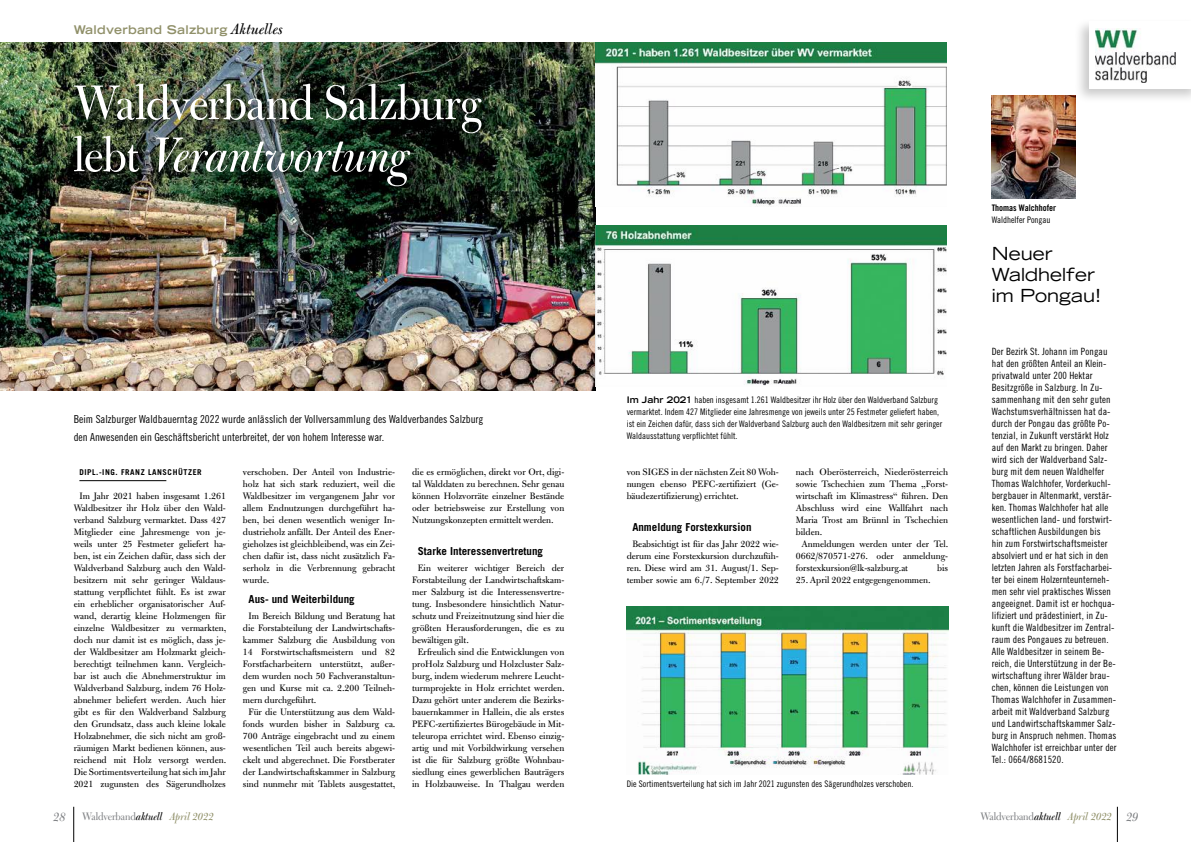
<style>
.page{position:relative;width:1191px;height:842px;background:#fff}
.page>*{position:absolute;margin:0;border:0;box-sizing:border-box;transform-origin:0 0}
.t1{font:54px "Bulmer MT Std Display";letter-spacing:-.015em;color:#fff}
.t2{font:54px "Bulmer MT Std Italic Display";letter-spacing:-.01em;color:#fff}
.t3{font:expanded 18px/21px "Trade Gothic LT Std";color:#000}
.t4{font:12px "Bulmer MT Std Display";color:#808285}
.t5{font:700 expanded 12px "Trade Gothic LT Std";letter-spacing:.02em;color:#909069}
.t6{font:11px/18px "Trade Gothic LT Std Cn 18";color:#000}
.t7{font:700 11px "Trade Gothic LT Std";color:#000}
.t8{font:10px/12px "Bulmer MT Std";color:#000;text-align:justify}
.t9{font:10px/12px "Trade Gothic LT Std Cn 18";letter-spacing:.01em;color:#000}
.t10{font:9px/12px "Trade Gothic LT Std Cn 18";color:#000}
.t11{font:9px "Trade Gothic LT Std Bd Cn 20";color:#000}
.t12{font:700 8px "Trade Gothic LT Std";letter-spacing:.07em;color:#000}
.s1{font-family:"Bulmer MT Std";font-weight:400;font-style:italic;font-stretch:normal;font-size:16px;color:#000}
.s2{font-family:"Bulmer MT Std Display"}
.s3{font-family:"Trade Gothic LT Std";font-weight:700;font-stretch:expanded}
.s4{font-family:"Bulmer MT Std Italic Display";font-size:14px}
.s5{font-family:"Bulmer MT Std Italic Display";color:#000}
.s6{font-family:"Bulmer MT Std Italic Display";color:#909069}
</style>
<div class="page">
<hr style="left:74px;top:807px;width:1px;height:35px;background:#000">
<hr style="left:1117px;top:807px;width:1px;height:35px;background:#000">
<img style="left:991px;top:95px;width:84px;height:103px">
<img style="left:0;top:43px;width:595px;height:348px">
<img style="left:64px;top:72px;width:441px;height:139px">
<hr style="left:79px;top:480px;width:87px;height:1px;background:#000">
<img style="left:595px;top:43px;width:351px;height:164px">
<img style="left:595px;top:225px;width:351px;height:162px">
<img style="left:626px;top:607px;width:322px;height:168px">
<div style="left:1074px;top:17px;width:117px;height:87px;background:#000;opacity:.21"></div>
<div style="left:1089px;top:21px;width:102px;height:68px;background:#fff"></div>
<img style="left:1095px;top:29px;width:80px;height:54px">
<p class="t5" style="left:74px;top:22px;width:211px">Waldverband Salzburg <span class="s1">Aktuelles</span></p>
<h1 class="t1" style="left:74px;top:75px;width:409px">Waldverband Salzburg</h1>
<h1 class="t2" style="left:74px;top:127px;width:337px"><span class="s2">lebt</span> Verantwortung</h1>
<p class="t6" style="left:74px;top:410px;width:411px">Beim Salzburger Waldbauerntag 2022 wurde anlässlich der Vollversammlung des Waldverbandes Salzburg den Anwesenden ein Geschäftsbericht unterbreitet, der von hohem Interesse war.</p>
<p class="t12" style="left:79px;top:467px;width:124px">Dipl.-ing. Franz lanschützer</p>
<p class="t8" style="left:74px;top:490px;width:154px;text-align:center">Im Jahr 2021 haben insgesamt 1.261<br>Waldbesitzer ihr Holz über den Wald&shy;verband Salzburg vermarktet. Dass 427<br>Mitglieder eine Jahresmenge von je&shy;weils unter 25 Festmeter geliefert ha&shy;ben, ist ein Zeichen dafür, dass sich der Waldverband Salzburg auch den Wald&shy;besitzern mit sehr geringer Waldaus&shy;stattung verpflichtet fühlt. Es ist zwar ein erheblicher organisatorischer Auf&shy;wand, derartig kleine Holzmengen für einzelne Waldbesitzer zu vermarkten, doch nur damit ist es möglich, dass je&shy;der Waldbesitzer am Holzmarkt gleich&shy;berechtigt teilnehmen kann. Vergleich&shy;bar ist auch die Abnehmerstruktur im Waldverband Salzburg, indem 76 Holz&shy;abnehmer beliefert werden. Auch hier gibt es für den Waldverband Salzburg den Grundsatz, dass auch kleine lokale Holzabnehmer, die sich nicht am groß&shy;räumigen Markt bedienen können, aus&shy;reichend mit Holz versorgt werden.<br>Die Sortimentsverteilung hat sich im Jahr 2021 zugunsten des Sägerundholzes</p>
<p class="t8" style="left:243px;top:466px;width:154px">verschoben. Der Anteil von Industrie&shy;holz hat sich stark reduziert, weil die Waldbesitzer im vergangenem Jahr vor allem Endnutzungen durchgeführt ha&shy;ben, bei denen wesentlich weniger In&shy;dustrieholz anfällt. Der Anteil des Ener&shy;gieholzes ist gleichbleibend, was ein Zei&shy;chen dafür ist, dass nicht zusätzlich Fa&shy;serholz in die Verbrennung gebracht wurde.</p>
<p class="t7" style="left:249px;top:593px;width:108px">aus- und Weiterbildung</p>
<p class="t8" style="left:249px;top:610px;width:148px">Im Bereich Bildung und Beratung hat</p>
<p class="t8" style="left:243px;top:622px;width:154px">die Forstabteilung der Landwirtschafts-</p>
<p class="t8" style="left:243px;top:634px;width:154px">kammer Salzburg die Ausbildung von</p>
<p class="t8" style="left:243px;top:646px;width:154px">14 Forstwirtschaftsmeistern und 82</p>
<p class="t8" style="left:243px;top:658px;width:154px">Forstfacharbeitern unterstützt, außer-</p>
<p class="t8" style="left:243px;top:670px;width:154px">dem wurden noch 50 Fachveranstaltun-</p>
<p class="t8" style="left:243px;top:682px;width:154px">gen und Kurse mit ca. 2.200 Teilneh-</p>
<p class="t8" style="left:243px;top:694px;width:75px">mern durchgeführt.</p>
<p class="t8" style="left:249px;top:706px;width:148px">Für die Unterstützung aus dem Wald-</p>
<p class="t8" style="left:243px;top:718px;width:154px">fonds wurden bisher in Salzburg ca.</p>
<p class="t8" style="left:243px;top:730px;width:154px">700 Anträge eingebracht und zu einem</p>
<p class="t8" style="left:243px;top:742px;width:154px">wesentlichen Teil auch bereits abgewi-</p>
<p class="t8" style="left:243px;top:754px;width:154px">ckelt und abgerechnet. Die Forstberater</p>
<p class="t8" style="left:243px;top:766px;width:154px">der Landwirtschaftskammer in Salzburg</p>
<p class="t8" style="left:243px;top:778px;width:154px">sind nunmehr mit Tablets ausgestattet,</p>
<p class="t8" style="left:412px;top:466px;width:154px">die es ermöglichen, direkt vor Ort, digi&shy;tal Walddaten zu berechnen. Sehr genau können Holzvorräte einzelner Bestände oder betriebsweise zur Erstellung von Nutzungskonzepten ermittelt werden.</p>
<p class="t7" style="left:418px;top:545px;width:127px">starke interessenvertretung</p>
<p class="t8" style="left:418px;top:562px;width:148px">Ein weiterer wichtiger Bereich der</p>
<p class="t8" style="left:412px;top:574px;width:154px">Forstabteilung der Landwirtschaftskam-</p>
<p class="t8" style="left:412px;top:586px;width:154px">mer Salzburg ist die Interessensvertre-</p>
<p class="t8" style="left:412px;top:598px;width:154px">tung. Insbesondere hinsichtlich Natur-</p>
<p class="t8" style="left:412px;top:610px;width:154px">schutz und Freizeitnutzung sind hier die</p>
<p class="t8" style="left:412px;top:622px;width:154px">größten Herausforderungen, die es zu</p>
<p class="t8" style="left:412px;top:634px;width:58px">bewältigen gilt.</p>
<p class="t8" style="left:418px;top:646px;width:148px">Erfreulich sind die Entwicklungen von</p>
<p class="t8" style="left:412px;top:658px;width:154px">proHolz Salzburg und Holzcluster Salz-</p>
<p class="t8" style="left:412px;top:670px;width:154px">burg, indem wiederum mehrere Leucht-</p>
<p class="t8" style="left:412px;top:682px;width:154px">turmprojekte in Holz errichtet werden.</p>
<p class="t8" style="left:412px;top:694px;width:154px">Dazu gehört unter anderem die Bezirks-</p>
<p class="t8" style="left:412px;top:706px;width:154px">bauernkammer in Hallein, die als erstes</p>
<p class="t8" style="left:412px;top:718px;width:154px">PEFC-zertifiziertes Bürogebäude in Mit-</p>
<p class="t8" style="left:412px;top:730px;width:154px">teleuropa errichtet wird. Ebenso einzig-</p>
<p class="t8" style="left:412px;top:742px;width:154px">artig und mit Vorbildwirkung versehen</p>
<p class="t8" style="left:412px;top:754px;width:154px">ist die für Salzburg größte Wohnbau-</p>
<p class="t8" style="left:412px;top:766px;width:154px">siedlung eines gewerblichen Bauträgers</p>
<p class="t8" style="left:412px;top:778px;width:154px">in Holzbauweise. In Thalgau werden</p>
<p class="t10" style="left:626px;top:394px;width:317px"><span class="s3">Im Jahr 2021</span> haben insgesamt 1.261 Waldbesitzer ihr Holz über den Waldverband Salzburg vermarktet. Indem 427 Mitglieder eine Jahresmenge von jeweils unter 25 Festmeter geliefert haben, ist ein Zeichen dafür, dass sich der Waldverband Salzburg auch den Waldbesitzern mit sehr geringer Waldausstattung verpflichtet fühlt.</p>
<p class="t8" style="left:626px;top:466px;width:154px">von SIGES in der nächsten Zeit 80 Woh&shy;nungen ebenso PEFC-zertifiziert (Ge&shy;bäudezertifizierung) errichtet.</p>
<p class="t7" style="left:632px;top:521px;width:121px">anmeldung Forstexkursion</p>
<p class="t8" style="left:626px;top:538px;width:154px;text-align:center">Beabsichtigt ist für das Jahr 2022 wie&shy;derum eine Forstexkursion durchzufüh&shy;ren. Diese wird am 31. August/1. Sep&shy;tember sowie am 6./7. September 2022</p>
<p class="t8" style="left:796px;top:466px;width:154px">nach Oberösterreich, Niederösterreich</p>
<p class="t8" style="left:796px;top:478px;width:154px">sowie Tschechien zum Thema „Forst-</p>
<p class="t8" style="left:796px;top:490px;width:154px">wirtschaft im Klimastress“ führen. Den</p>
<p class="t8" style="left:796px;top:502px;width:154px">Abschluss wird eine Wallfahrt nach</p>
<p class="t8" style="left:796px;top:514px;width:154px">Maria Trost am Brünnl in Tschechien</p>
<p class="t8" style="left:796px;top:526px;width:28px">bilden.</p>
<p class="t8" style="left:801px;top:538px;width:148px">Anmeldungen werden unter der Tel.</p>
<p class="t8" style="left:796px;top:550px;width:154px">0662/870571-276. oder anmeldung-</p>
<p class="t8" style="left:796px;top:562px;width:114px">forstexkursion@lk-salzburg.at</p>
<p class="t8" style="left:937px;top:562px;width:12px">bis</p>
<p class="t8" style="left:796px;top:574px;width:136px">25. April 2022 entgegengenommen.</p>
<p class="t10" style="left:626px;top:778px;width:288px">Die Sortimentsverteilung hat sich im Jahr 2021 zugunsten des Sägerundholzes verschoben.</p>
<p class="t11" style="left:991px;top:202px;width:66px">Thomas Walchhofer</p>
<p class="t10" style="left:991px;top:214px;width:60px">Waldhelfer Pongau</p>
<h2 class="t3" style="left:991px;top:242px;width:111px">Neuer<br>Waldhelfer im Pongau!</h2>
<p class="t9" style="left:991px;top:345px;width:126px">Der Bezirk St. Johann im Pongau hat den größten Anteil an Klein&shy;privatwald unter 200 Hektar<br>Besitzgröße in Salzburg. In Zu&shy;sammenhang mit den sehr guten<br>Wachstumsverhältnissen hat da&shy;durch der Pongau das größte Po&shy;tenzial, in Zukunft verstärkt Holz auf den Markt zu bringen. Daher wird sich der Waldverband Salz&shy;burg mit dem neuen Waldhelfer<br>Thomas Walchhofer, Vorderkuchl&shy;bergbauer in Altenmarkt, verstär&shy;ken. Thomas Walchhofer hat alle wesentlichen land- und forstwirt&shy;schaftlichen Ausbildungen bis<br>hin zum Forstwirtschaftsmeister absolviert und er hat sich in den letzten Jahren als Forstfacharbei&shy;ter bei einem Holzernteunterneh&shy;men sehr viel praktisches Wissen angeeignet. Damit ist er hochqua&shy;lifiziert und prädestiniert, in Zu&shy;kunft die Waldbesitzer im Zentral&shy;raum des Pongaues zu betreuen.<br>Alle Waldbesitzer in seinem Be&shy;reich, die Unterstützung in der Be&shy;wirtschaftung ihrer Wälder brau&shy;chen, können die Leistungen von<br>Thomas Walchhofer in Zusammen&shy;arbeit mit Waldverband Salzburg und Landwirtschaftskammer Salz&shy;burg in Anspruch nehmen. Thomas<br>Walchhofer ist erreichbar unter der<br>Tel.: 0664/8681520.</p>
<p class="t4" style="left:53px;top:810px;width:162px"><span class="s4">28</span> Waldverband<span class="s5">aktuell</span> <span class="s6">April 2022</span></p>
<p class="t4" style="left:980px;top:810px;width:159px">Waldverband<span class="s5">aktuell</span> <span class="s6">April 2022</span> <span class="s4">29</span></p>
</div>
